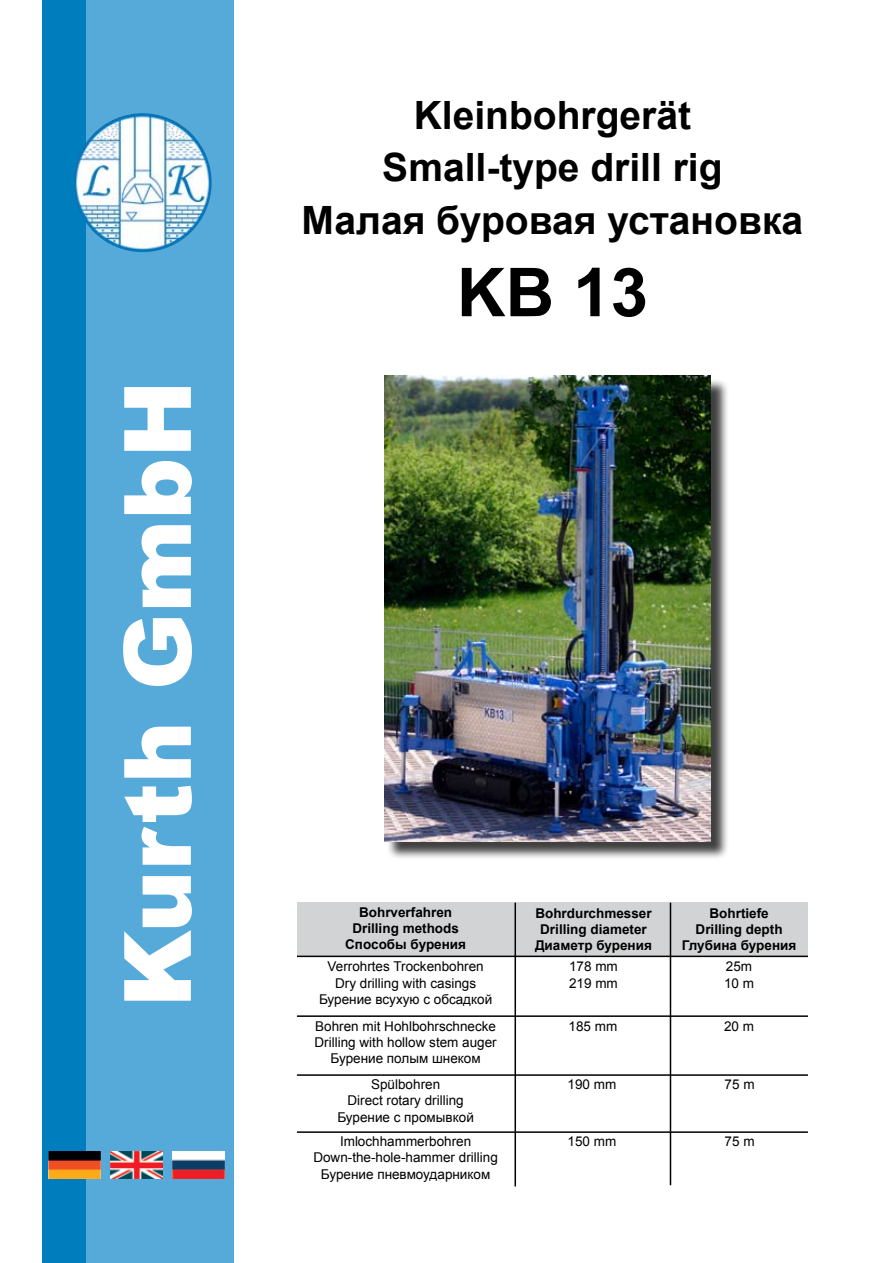
<style>
.page{position:relative;width:893px;height:1263px;background:#fff}
.page>*{position:absolute;margin:0;border:0;box-sizing:border-box;transform-origin:0 0}
.t1{font:900 93px "Arial";color:#fff}
.t2{font:700 67.5px "Arial";color:#000}
.t3{font:700 39px/52.5px "Arial";color:#000;text-align:center}
.t4{font:13.5px/16.2px "Arial";color:#000;text-align:center}
.t5{font:700 13.5px/16.2px "Arial";color:#000;text-align:center}
</style>
<div class="page">
<div style="left:74px;top:0;width:160px;height:1263px;background:#56aad9"></div>
<div style="left:43px;top:0;width:43px;height:1263px;background:#007dbd"></div>
<img style="left:73px;top:113px;width:139px;height:139px;border-radius:69px">
<img style="left:49px;top:1151px;width:52px;height:28px">
<img style="left:111px;top:1151px;width:51px;height:28px">
<img style="left:172px;top:1151px;width:52px;height:28px">
<div style="left:297px;top:903px;width:511px;height:54px;background:#d1d3d4"></div>
<hr style="left:297px;top:955px;width:511px;height:2px;background:#000">
<hr style="left:297px;top:1015px;width:511px;height:2px;background:#000">
<hr style="left:514px;top:903px;width:2px;height:283px;background:#000">
<hr style="left:670px;top:903px;width:1px;height:282px;background:#000">
<hr style="left:297px;top:1074px;width:511px;height:2px;background:#000">
<hr style="left:297px;top:1131px;width:511px;height:2px;background:#000">
<div style="left:387px;top:378px;width:350px;height:488px;background:#000;opacity:.75"></div>
<img style="left:384px;top:376px;width:327px;height:465px">
<h1 class="t1" style="left:90px;top:1007px;width:629px;rotate:-90deg">Kurth GmbH</h1>
<h3 class="t3" style="left:302px;top:90px;width:503px">Kleinbohrgerät<br>Small-type drill rig<br>Малая буровая установка</h3>
<h2 class="t2" style="left:457px;top:248px;width:193px">KB 13</h2>
<p class="t5" style="left:345px;top:905px;width:122px">Bohrverfahren<br>Drilling methods<br>Спосoбы бурения</p>
<p class="t5" style="left:535px;top:905px;width:118px">Bohrdurchmesser<br>Drilling diameter<br>Диаметр бурения</p>
<p class="t5" style="left:682px;top:905px;width:116px">Bohrtiefe<br>Drilling depth<br>Глубина бурения</p>
<p class="t4" style="left:319px;top:959px;width:175px">Verrohrtes Trockenbohren<br>Dry drilling with casings<br>Бурение всухую с обсадкой</p>
<p class="t4" style="left:314px;top:1018px;width:184px">Bohren mit Hohlbohrschnecke<br>Drilling with hollow stem auger<br>Бурение полым шнеком</p>
<p class="t4" style="left:569px;top:959px;width:50px;text-align:left">178 mm<br>219 mm</p>
<p class="t4" style="left:724px;top:959px;width:32px;text-align:left">25m<br>10 m</p>
<p class="t4" style="left:569px;top:1018px;width:50px">185 mm</p>
<p class="t4" style="left:724px;top:1018px;width:32px">20 m</p>
<p class="t4" style="left:337px;top:1076px;width:138px">Spülbohren<br>Direct rotary drilling<br>Бурение с промывкой</p>
<p class="t4" style="left:567px;top:1076px;width:50px">190 mm</p>
<p class="t4" style="left:725px;top:1076px;width:32px">75 m</p>
<p class="t4" style="left:313px;top:1133px;width:186px">Imlochhammerbohren<br>Down-the-hole-hammer drilling<br>Бурение пневмоударником</p>
<p class="t4" style="left:567px;top:1133px;width:50px">150 mm</p>
<p class="t4" style="left:725px;top:1133px;width:32px">75 m</p>
</div>
